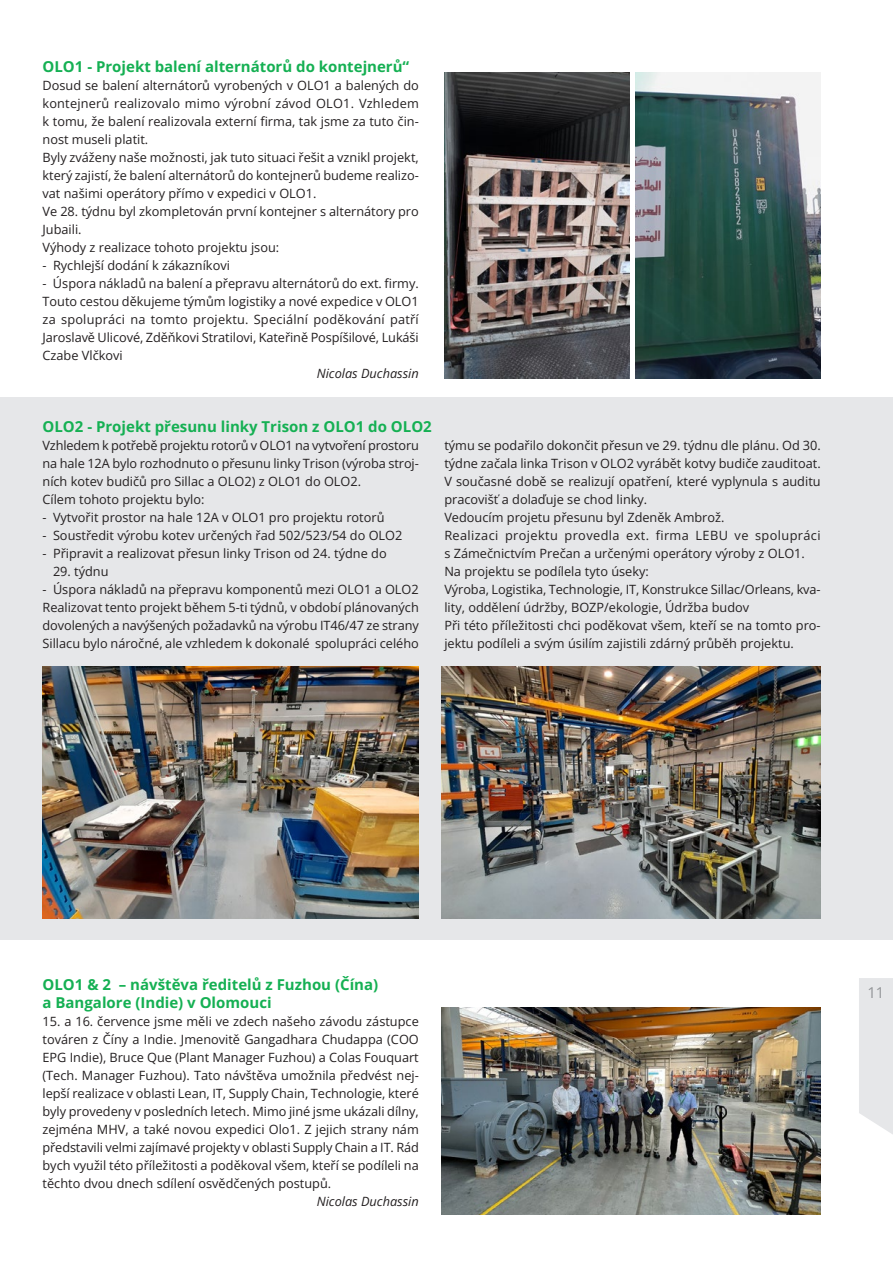
<style>
.page{position:relative;width:893px;height:1263px;background:#fff}
.page>*{position:absolute;margin:0;border:0;box-sizing:border-box;transform-origin:0 0}
.nadpis_maly{font:700 15px/18px "Open Sans";color:#15b053}
.t1{font:15px "Open Sans";color:#939598}
.blok{font:12.75px/18px "Open Sans";color:#231f20;text-align:justify}
.blok-2{font:12.75px/18px "Open Sans";letter-spacing:.03em;color:#231f20}
.blok-3{font:italic 12.75px "Open Sans";color:#231f20}
</style>
<div class="page">
<div style="left:0;top:397px;width:893px;height:543px;background:#e6e7e9"></div>
<img style="left:444px;top:72px;width:186px;height:306px">
<img style="left:43px;top:666px;width:376px;height:252px">
<img style="left:441px;top:666px;width:380px;height:252px">
<img style="left:441px;top:1008px;width:380px;height:207px">
<img style="left:635px;top:72px;width:186px;height:306px">
<div style="left:859px;top:978px;width:34px;height:156px;background:#e6e7e9"></div>
<p class="nadpis_maly" style="left:43px;top:57px;width:368px">OLO1 - Projekt balení alternátorů do kontejnerů“</p>
<p class="blok" style="left:43px;top:76px;width:378px">Dosud se balení alternátorů vyrobených v OLO1 a balených do kontejnerů realizovalo mimo výrobní závod OLO1. Vzhledem k tomu, že balení realizovala externí firma, tak jsme za tuto čin&shy;nost museli platit.</p>
<p class="blok" style="left:43px;top:148px;width:378px">Byly zváženy naše možnosti, jak tuto situaci řešit a vznikl projekt, který zajistí, že balení alternátorů do kontejnerů budeme realizo&shy;vat našimi operátory přímo v expedici v OLO1.</p>
<p class="blok" style="left:43px;top:202px;width:378px">Ve 28. týdnu byl zkompletován první kontejner s alternátory pro<br>Jubaili.</p>
<p class="blok" style="left:43px;top:238px;width:238px">Výhody z realizace tohoto projektu jsou:</p>
<p class="blok" style="left:43px;top:256px;width:189px">- Rychlejší dodání k zákazníkovi</p>
<p class="blok" style="left:43px;top:274px;width:378px">- Úspora nákladů na balení a přepravu alternátorů do ext. firmy.</p>
<p class="blok" style="left:43px;top:292px;width:378px">Touto cestou děkujeme týmům logistiky a nové expedice v OLO1 za spolupráci na tomto projektu. Speciální poděkování patří Jaroslavě Ulicové, Zděňkovi Stratilovi, Kateřině Pospíšilové, Lukáši Czabe Vlčkovi</p>
<p class="blok-3" style="left:317px;top:364px;width:104px">Nicolas Duchassin</p>
<p class="nadpis_maly" style="left:43px;top:417px;width:391px">OLO2 - Projekt přesunu linky Trison z OLO1 do OLO2</p>
<p class="blok" style="left:43px;top:436px;width:378px">Vzhledem k potřebě projektu rotorů v OLO1 na vytvoření prostoru na hale 12A bylo rozhodnuto o přesunu linky Trison (výroba stroj&shy;ních kotev budičů pro Sillac a OLO2) z OLO1 do OLO2.</p>
<p class="blok" style="left:43px;top:490px;width:163px">Cílem tohoto projektu bylo:</p>
<p class="blok" style="left:43px;top:508px;width:344px">- Vytvořit prostor na hale 12A v OLO1 pro projektu rotorů</p>
<p class="blok" style="left:43px;top:526px;width:361px">- Soustředit výrobu kotev určených řad 502/523/54 do OLO2</p>
<p class="blok" style="left:43px;top:544px;width:346px">- Připravit a realizovat přesun linky Trison od 24. týdne do</p>
<p class="blok" style="left:53px;top:562px;width:57px">29. týdnu</p>
<p class="blok" style="left:43px;top:580px;width:378px">- Úspora nákladů na přepravu komponentů mezi OLO1 a OLO2</p>
<p class="blok" style="left:43px;top:598px;width:378px">Realizovat tento projekt během 5-ti týdnů, v období plánovaných dovolených a navýšených požadavků na výrobu IT46/47 ze strany Sillacu bylo náročné, ale vzhledem k dokonalé spolupráci celého</p>
<p class="blok" style="left:444px;top:436px;width:378px">týmu se podařilo dokončit přesun ve 29. týdnu dle plánu. Od 30. týdne začala linka Trison v OLO2 vyrábět kotvy budiče zauditoat.<br>V současné době se realizují opatření, které vyplynula s auditu pracovišť a dolaďuje se chod linky.</p>
<p class="blok" style="left:444px;top:508px;width:282px">Vedoucím projetu přesunu byl Zdeněk Ambrož.</p>
<p class="blok-2" style="left:444px;top:526px;width:378px">Realizaci projektu provedla ext. firma LEBU ve spolupráci s Zámečnictvím Prečan a určenými operátory výroby z OLO1.</p>
<p class="blok" style="left:444px;top:562px;width:206px">Na projektu se podílela tyto úseky:</p>
<p class="blok" style="left:444px;top:580px;width:378px">Výroba, Logistika, Technologie, IT, Konstrukce Sillac/Orleans, kva&shy;lity, oddělení údržby, BOZP/ekologie, Údržba budov</p>
<p class="blok" style="left:444px;top:616px;width:378px">Při této příležitosti chci poděkovat všem, kteří se na tomto pro&shy;jektu podíleli a svým úsilím zajistili zdárný průběh projektu.</p>
<p class="nadpis_maly" style="left:43px;top:975px;width:337px">OLO1 &amp; 2 – návštěva ředitelů z Fuzhou (Čína) a Bangalore (Indie) v Olomouci</p>
<p class="blok" style="left:43px;top:1012px;width:378px">15. a 16. července jsme měli ve zdech našeho závodu zástupce továren z Číny a Indie. Jmenovitě Gangadhara Chudappa (COO EPG Indie), Bruce Que (Plant Manager Fuzhou) a Colas Fouquart (Tech. Manager Fuzhou). Tato návštěva umožnila předvést nej&shy;lepší realizace v oblasti Lean, IT, Supply Chain, Technologie, které byly provedeny v posledních letech. Mimo jiné jsme ukázali dílny, zejména MHV, a také novou expedici Olo1. Z jejich strany nám představili velmi zajímavé projekty v oblasti Supply Chain a IT. Rád bych využil této příležitosti a poděkoval všem, kteří se podíleli na těchto dvou dnech sdílení osvědčených postupů.</p>
<p class="blok-3" style="left:317px;top:1192px;width:104px">Nicolas Duchassin</p>
<p class="t1" style="left:867px;top:983px;width:19px">11</p>
</div>
